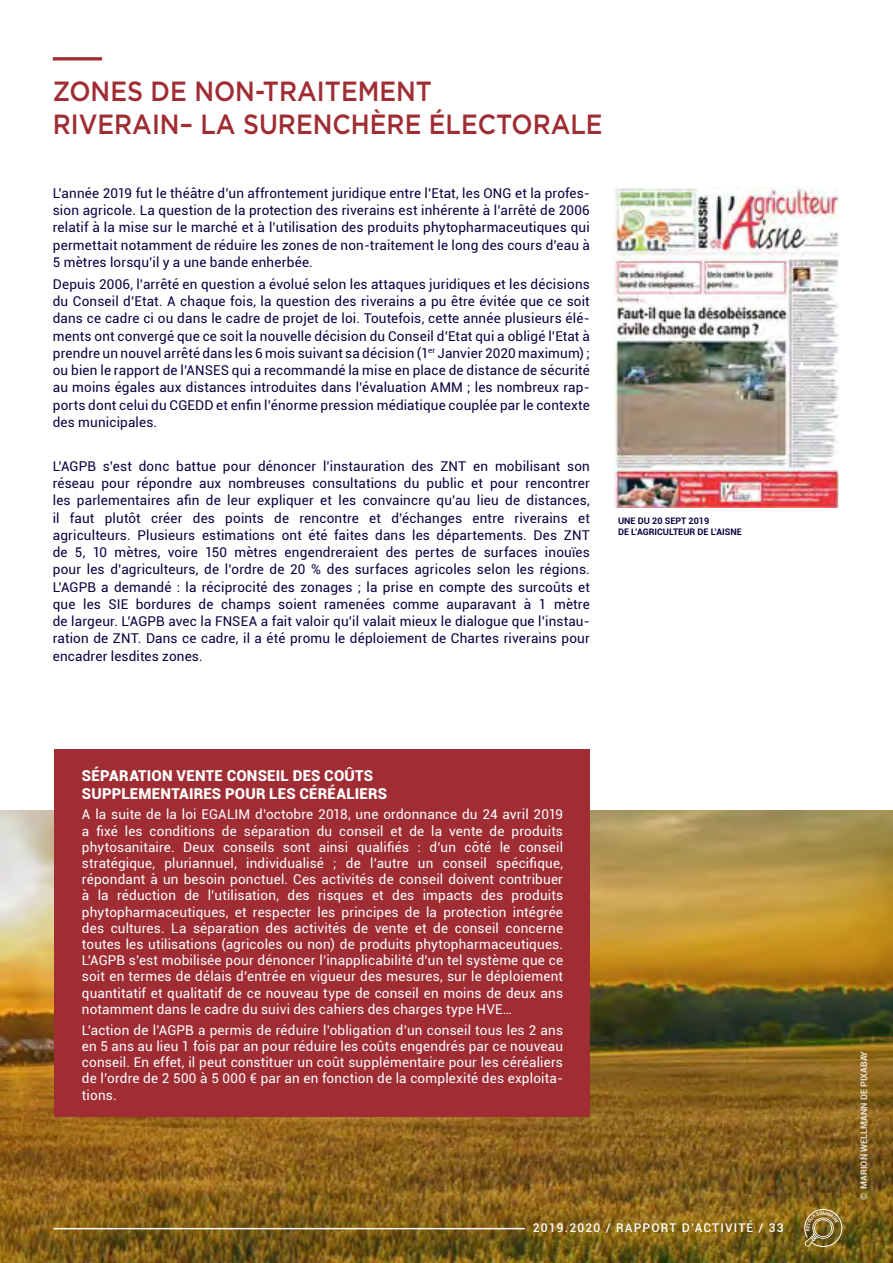
<style>
.page{position:relative;width:893px;height:1263px;background:#fff}
.page>*{position:absolute;margin:0;border:0;box-sizing:border-box;transform-origin:0 0}
.t1{font:500 27.75px/33.3px "Gotham";color:#9f2d33;scale:.9 1}
.t2{font:900 15px/18px "Roboto";letter-spacing:.015em;color:#fff}
.t3{font:13.5px/17.2px "Roboto";letter-spacing:.01em;color:#0b0040;text-align:justify}
.t4{font:13.5px/16.2px "Roboto";letter-spacing:.015em;color:#fff;text-align:justify}
.t5{font:500 12px "Roboto";letter-spacing:.1em;color:#fff}
.t6{font:700 9px/10.5px "Roboto";color:#0b0040}
.t7{font:700 9px "Roboto";color:#fff}
</style>
<div class="page">
<img style="left:0;top:810px;width:893px;height:453px">
<svg style="left:53px;top:57px;width:49px;height:4px"></svg>
<div style="left:54px;top:749px;width:536px;height:368px;background:#9f2d33"></div>
<img style="left:613px;top:188px;width:226px;height:320px">
<hr style="left:53px;top:1228px;width:472px;height:1px;background:#fff">
<svg style="left:804px;top:1209px;width:38px;height:38px"></svg>
<p class="t1" style="left:53px;top:74px;width:612px">ZONES DE NON-TRAITEMENT<br>RIVERAIN– LA SURENCHÈRE ÉLECTORALE</p>
<p class="t3" style="left:53px;top:184px;width:539px">L’année 2019 fut le théâtre d’un affrontement juridique entre l’Etat, les ONG et la profes&shy;sion agricole. La question de la protection des riverains est inhérente à l’arrêté de 2006 relatif à la mise sur le marché et à l’utilisation des produits phytopharmaceutiques qui permettait notamment de réduire les zones de non-traitement le long des cours d’eau à 5 mètres lorsqu’il y a une bande enherbée.</p>
<p class="t3" style="left:53px;top:275px;width:539px">Depuis 2006, l’arrêté en question a évolué selon les attaques juridiques et les décisions du Conseil d’Etat. A chaque fois, la question des riverains a pu être évitée que ce soit dans ce cadre ci ou dans le cadre de projet de loi. Toutefois, cette année plusieurs élé&shy;ments ont convergé que ce soit la nouvelle décision du Conseil d’Etat qui a obligé l’Etat à prendre un nouvel arrêté dans les 6 mois suivant sa décision (1<sup>er</sup> Janvier 2020 maximum) ; ou bien le rapport de l’ANSES qui a recommandé la mise en place de distance de sécurité au moins égales aux distances introduites dans l’évaluation AMM ; les nombreux rap&shy;ports dont celui du CGEDD et enfin l’énorme pression médiatique couplée par le contexte des municipales.</p>
<p class="t3" style="left:53px;top:457px;width:539px">L’AGPB s’est donc battue pour dénoncer l’instauration des ZNT en mobilisant son réseau pour répondre aux nombreuses consultations du public et pour rencontrer les parlementaires afin de leur expliquer et les convaincre qu’au lieu de distances, il faut plutôt créer des points de rencontre et d’échanges entre riverains et agriculteurs. Plusieurs estimations ont été faites dans les départements. Des ZNT de 5, 10 mètres, voire 150 mètres engendreraient des pertes de surfaces inouïes pour les d’agriculteurs, de l’ordre de 20 % des surfaces agricoles selon les régions.<br>L’AGPB a demandé : la réciprocité des zonages ; la prise en compte des surcoûts et que les SIE bordures de champs soient ramenées comme auparavant à 1 mètre de largeur. L’AGPB avec la FNSEA a fait valoir qu’il valait mieux le dialogue que l’instau&shy;ration de ZNT. Dans ce cadre, il a été promu le déploiement de Chartes riverains pour encadrer lesdites zones.</p>
<p class="t6" style="left:618px;top:515px;width:125px">UNE DU 20 SEPT 2019<br>DE L’AGRICULTEUR DE L’AISNE</p>
<p class="t2" style="left:82px;top:765px;width:307px">SÉPARATION VENTE CONSEIL DES COÛTS<br>SUPPLEMENTAIRES POUR LES CÉRÉALIERS</p>
<p class="t4" style="left:82px;top:806px;width:483px">A la suite de la loi EGALIM d’octobre 2018, une ordonnance du 24 avril 2019 a fixé les conditions de séparation du conseil et de la vente de produits phytosanitaire. Deux conseils sont ainsi qualifiés : d’un côté le conseil stratégique, pluriannuel, individualisé ; de l’autre un conseil spécifique, répondant à un besoin ponctuel. Ces activités de conseil doivent contribuer à la réduction de l’utilisation, des risques et des impacts des produits phytopharmaceutiques, et respecter les principes de la protection intégrée des cultures. La séparation des activités de vente et de conseil concerne toutes les utilisations (agricoles ou non) de produits phytopharmaceutiques.<br>L’AGPB s’est mobilisée pour dénoncer l’inapplicabilité d’un tel système que ce soit en termes de délais d’entrée en vigueur des mesures, sur le déploiement quantitatif et qualitatif de ce nouveau type de conseil en moins de deux ans notamment dans le cadre du suivi des cahiers des charges type HVE…</p>
<p class="t4" style="left:82px;top:1021px;width:483px">L’action de l’AGPB a permis de réduire l’obligation d’un conseil tous les 2 ans en 5 ans au lieu 1 fois par an pour réduire les coûts engendrés par ce nouveau conseil. En effet, il peut constituer un coût supplémentaire pour les céréaliers de l’ordre de 2 500 à 5 000 € par an en fonction de la complexité des exploita&shy;tions.</p>
<p class="t5" style="left:533px;top:1219px;width:252px">2019.2020 / RAPPORT D’ACTIVITÉ / 33</p>
<p class="t7" style="left:858px;top:1200px;width:151px;rotate:-90deg">© MARION WELLMANN DE PIXABAY</p>
</div>
